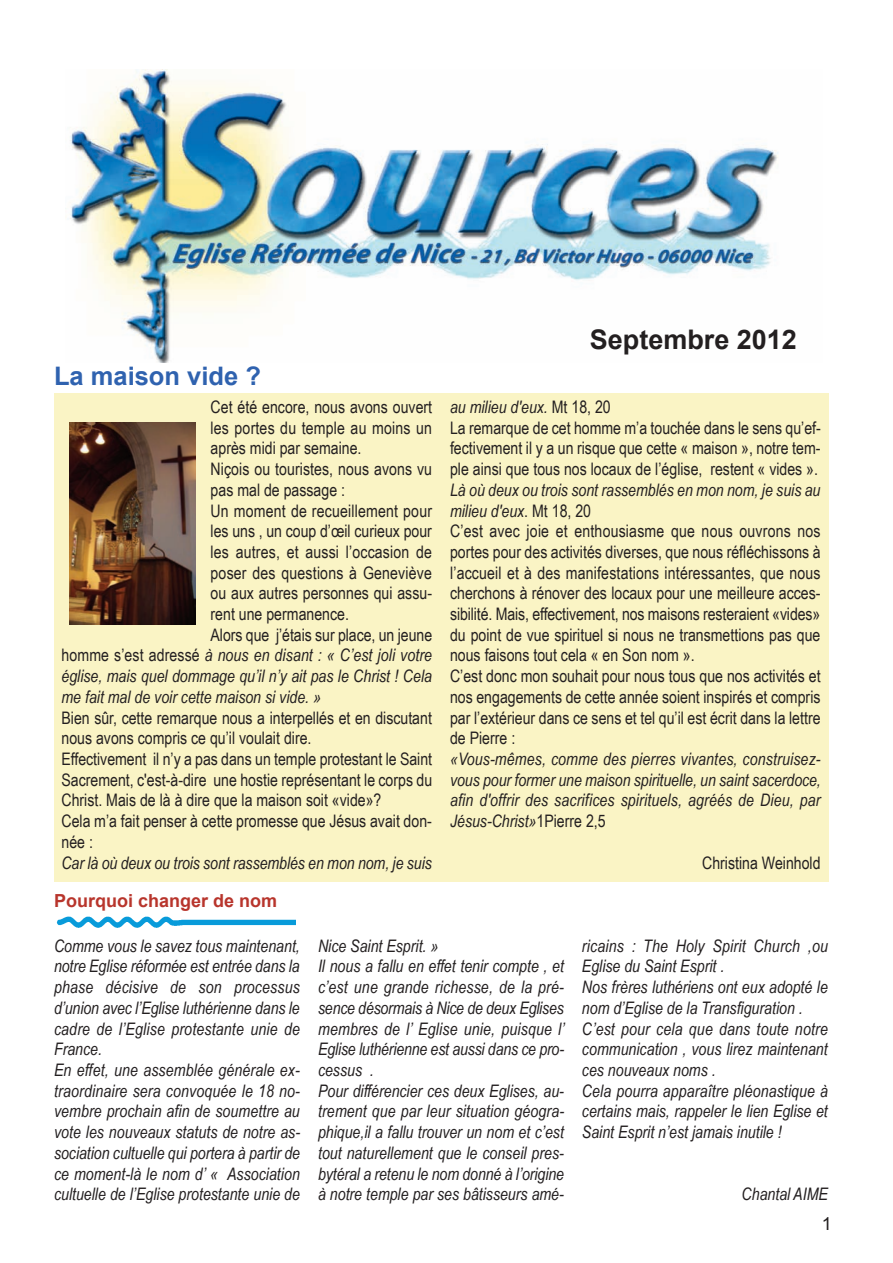
<style>
.page{position:relative;width:893px;height:1263px;background:#fff}
.page>*{position:absolute;margin:0;border:0;box-sizing:border-box;transform-origin:0 0}
.t1{font:700 27px "Arial";color:#231f20}
.t2{font:700 25.5px "Arial";color:#2f62af}
.t3{font:700 18px "Arial";color:#b8352c}
.t4{font:18px "Arial";color:#231f20}
.t5{font:italic 17.25px/20.7px "Arial Narrow";color:#231f20}
.t6{font:17.25px/20.7px "Arial Narrow";color:#231f20}
.s1{font-style:normal}
.s2{font-style:italic}
</style>
<div class="page">
<img style="left:65px;top:70px;width:713px;height:292px">
<div style="left:54px;top:393px;width:774px;height:488px;background:#faf4c5"></div>
<img style="left:70px;top:423px;width:126px;height:201px">
<img style="left:57px;top:916px;width:239px;height:12px">
<h2 class="t2" style="left:54px;top:362px;width:208px">La maison vide ?</h2>
<p class="t6" style="left:211px;top:396px;width:223px">Cet été encore, nous avons ouvert</p>
<p class="t6" style="left:211px;top:417px;width:223px">les portes du temple au moins un</p>
<p class="t6" style="left:211px;top:438px;width:152px">après midi par semaine.</p>
<p class="t6" style="left:211px;top:458px;width:223px">Niçois ou touristes, nous avons vu</p>
<p class="t6" style="left:211px;top:479px;width:136px">pas mal de passage :</p>
<p class="t6" style="left:211px;top:500px;width:223px">Un moment de recueillement pour</p>
<p class="t6" style="left:211px;top:521px;width:223px">les uns , un coup d’œil curieux pour</p>
<p class="t6" style="left:211px;top:541px;width:223px">les autres, et aussi l’occasion de</p>
<p class="t6" style="left:211px;top:562px;width:223px">poser des questions à Geneviève</p>
<p class="t6" style="left:211px;top:583px;width:223px">ou aux autres personnes qui assu-</p>
<p class="t6" style="left:211px;top:603px;width:140px">rent une permanence.</p>
<p class="t6" style="left:211px;top:624px;width:223px">Alors que j’étais sur place, un jeune</p>
<p class="t5" style="left:61px;top:645px;width:372px"><span class="s1">homme s’est adressé</span> à nous en disant : « C’est joli votre</p>
<p class="t5" style="left:61px;top:665px;width:372px">église, mais quel dommage qu’il n’y ait pas le Christ ! Cela</p>
<p class="t5" style="left:61px;top:686px;width:261px">me fait mal de voir cette maison si vide. »</p>
<p class="t6" style="left:61px;top:707px;width:372px">Bien sûr, cette remarque nous a interpellés et en discutant nous avons compris ce qu’il voulait dire.<br>Effectivement il n’y a pas dans un temple protestant le Saint Sacrement, c'est-à-dire une hostie représentant le corps du Christ. Mais de là à dire que la maison soit «vide»?<br>Cela m’a fait penser à cette promesse que Jésus avait don&shy;née :</p>
<p class="t5" style="left:61px;top:852px;width:372px">Car là où deux ou trois sont rassemblés en mon nom, je suis</p>
<p class="t3" style="left:54px;top:891px;width:225px">Pourquoi changer de nom</p>
<h1 class="t1" style="left:590px;top:324px;width:209px">Septembre 2012</h1>
<p class="t6" style="left:450px;top:396px;width:372px"><span class="s2">au milieu d'eux.</span> Mt 18, 20<br>La remarque de cet homme m’a touchée dans le sens qu’ef&shy;fectivement il y a un risque que cette « maison », notre tem&shy;ple ainsi que tous nos locaux de l’église, restent « vides ».</p>
<p class="t6" style="left:450px;top:479px;width:372px"><span class="s2">Là où deux ou trois sont rassemblés en mon nom, je suis au milieu d'eux</span>. Mt 18, 20<br>C’est avec joie et enthousiasme que nous ouvrons nos portes pour des activités diverses, que nous réfléchissons à l’accueil et à des manifestations intéressantes, que nous cherchons à rénover des locaux pour une meilleure acces&shy;sibilité. Mais, effectivement, nos maisons resteraient «vides» du point de vue spirituel si nous ne transmettions pas que nous faisons tout cela « en Son nom ».<br>C’est donc mon souhait pour nous tous que nos activités et nos engagements de cette année soient inspirés et compris par l’extérieur dans ce sens et tel qu’il est écrit dans la lettre de Pierre :</p>
<p class="t5" style="left:450px;top:748px;width:372px;text-align:justify">«Vous-mêmes, comme des pierres vivantes, construisez&shy;vous pour former une maison spirituelle, un saint sacerdoce, afin d'offrir des sacrifices spirituels, agréés de Dieu, par Jésus-Christ»<span class="s1">1Pierre 2,5</span></p>
<p class="t6" style="left:702px;top:852px;width:120px">Christina Weinhold</p>
<p class="t5" style="left:54px;top:935px;width:248px">Comme vous le savez tous maintenant, notre Eglise réformée est entrée dans la phase décisive de son processus d’union avec l’Eglise luthérienne dans le cadre de l’Eglise protestante unie de France.<br>En effet, une assemblée générale ex&shy;traordinaire sera convoquée le 18 no&shy;vembre prochain afin de soumettre au vote les nouveaux statuts de notre as&shy;sociation cultuelle qui portera à partir de ce moment-là le nom d’ « Association cultuelle de l’Eglise protestante unie de</p>
<p class="t5" style="left:318px;top:935px;width:248px">Nice Saint Esprit. »<br>Il nous a fallu en effet tenir compte , et c’est une grande richesse, de la pré&shy;sence désormais à Nice de deux Eglises membres de l’ Eglise unie, puisque l’ Eglise luthérienne est aussi dans ce pro&shy;cessus .<br>Pour différencier ces deux Eglises, au&shy;trement que par leur situation géogra&shy;phique,il a fallu trouver un nom et c’est tout naturellement que le conseil pres&shy;bytéral a retenu le nom donné à l’origine à notre temple par ses bâtisseurs amé-</p>
<p class="t5" style="left:582px;top:935px;width:248px">ricains : The Holy Spirit Church ,ou Eglise du Saint Esprit .<br>Nos frères luthériens ont eux adopté le nom d’Eglise de la Transfiguration .<br>C’est pour cela que dans toute notre communication , vous lirez maintenant ces nouveaux noms .<br>Cela pourra apparaître pléonastique à certains mais, rappeler le lien Eglise et Saint Esprit n’est jamais inutile !</p>
<p class="t5" style="left:742px;top:1183px;width:88px">Chantal AIME</p>
<p class="t4" style="left:822px;top:1214px;width:12px">1</p>
</div>
